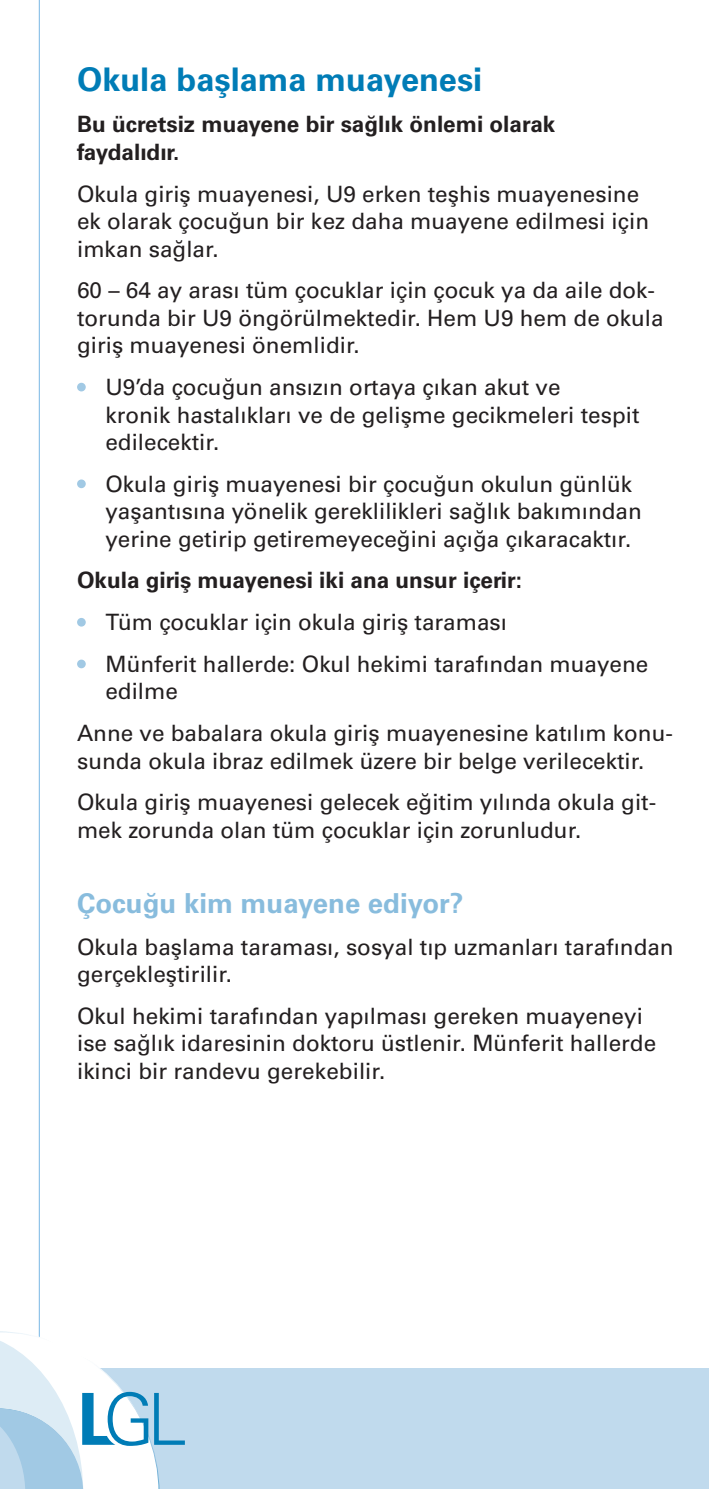
<style>
.page{position:relative;width:709px;height:1489px;background:#fff}
.page>*{position:absolute;margin:0;border:0;box-sizing:border-box;transform-origin:0 0}
.t1{font:700 32.5px "Univers LT Pro 65";color:#007cb6}
.t2{font:700 27.5px "Univers LT Pro 65";color:#88bcdd}
.t3{font:22.5px/27.5px "Univers LT Pro 55 Roman";color:#231f20}
.t4{font:700 22.5px/27.5px "Univers LT Pro 65";color:#231f20}
.s1{font-family:"Univers LT Pro 65";font-weight:700}
</style>
<div class="page">
<hr style="left:39px;top:0;width:1px;height:1447px;background:#77b6e4">
<div style="left:0;top:1368px;width:709px;height:120px;background:#c0daed"></div>
<div style="left:77px;top:383px;width:9px;height:8px;background:#a1c9e4;border-radius:50%"></div>
<div style="left:77px;top:479px;width:9px;height:9px;background:#a1c9e4;border-radius:50%"></div>
<div style="left:77px;top:618px;width:9px;height:8px;background:#a1c9e4;border-radius:50%"></div>
<div style="left:77px;top:659px;width:9px;height:9px;background:#a1c9e4;border-radius:50%"></div>
<svg style="left:0;top:1331px;width:185px;height:157px"></svg>
<h2 class="t1" style="left:77px;top:56px;width:407px">Okula başlama muayenesi</h2>
<p class="t4" style="left:77px;top:109px;width:480px">Bu ücretsiz muayene bir sağlık önlemi olarak faydalıdır.</p>
<p class="t3" style="left:77px;top:179px;width:573px">Okula giriş muayenesi, U9 erken teşhis muayenesine ek olarak çocuğun bir kez daha muayene edilmesi için imkan sağlar.</p>
<p class="t3" style="left:77px;top:275px;width:588px">60 – 64 ay arası tüm çocuklar için çocuk ya da aile dok&shy;torunda bir U9 öngörülmektedir. Hem U9 hem de okula giriş muayenesi önemlidir.</p>
<p class="t3" style="left:105px;top:372px;width:535px">U9’da çocuğun ansızın ortaya çıkan akut ve<br>kronik hastalıkları ve de gelişme gecikmeleri tespit edilecektir.</p>
<p class="t3" style="left:105px;top:469px;width:538px">Okula giriş muayenesi bir çocuğun okulun günlük yaşantısına yönelik gereklilikleri sağlık bakımından yerine getirip getiremeyeceğini açığa çıkaracaktır.</p>
<p class="t3" style="left:105px;top:558px;width:544px;line-height:41.8px;text-indent:-28px"><span class="s1">Okula giriş muayenesi iki ana unsur içerir:<br></span>Tüm çocuklar için okula giriş taraması<br>Münferit hallerde: Okul hekimi tarafından muayene</p>
<p class="t3" style="left:77px;top:669px;width:597px;line-height:41.8px;text-indent:28px">edilme<br>Anne ve babalara okula giriş muayenesine katılım konu-</p>
<p class="t3" style="left:77px;top:738px;width:580px;line-height:41.8px">sunda okula ibraz edilmek üzere bir belge verilecektir.<br>Okula giriş muayenesi gelecek eğitim yılında okula git-</p>
<p class="t3" style="left:77px;top:815px;width:506px">mek zorunda olan tüm çocuklar için zorunludur.</p>
<p class="t2" style="left:77px;top:883px;width:388px">Çocuğu kim muayene ediyor?</p>
<p class="t3" style="left:77px;top:931px;width:598px">Okula başlama taraması, sosyal tıp uzmanları tarafından gerçekleştirilir.</p>
<p class="t3" style="left:77px;top:1000px;width:580px">Okul hekimi tarafından yapılması gereken muayeneyi ise sağlık idaresinin doktoru üstlenir. Münferit hallerde ikinci bir randevu gerekebilir.</p>
</div>
